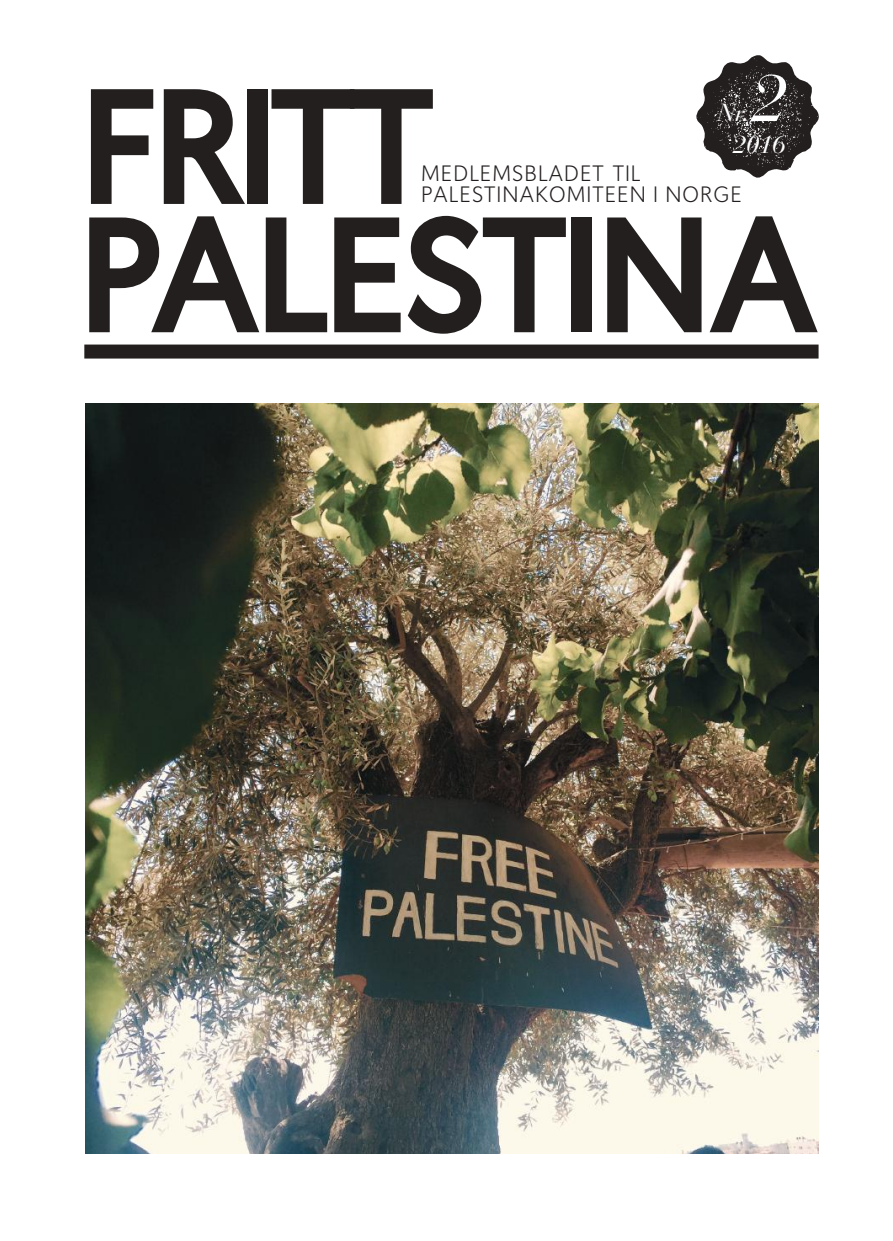
<style>
.page{position:relative;width:893px;height:1241px;background:#fff}
.page>*{position:absolute;margin:0;border:0;box-sizing:border-box;transform-origin:0 0}
.t1{font:900 161.53px "Oslo";letter-spacing:-.02em;color:#241f1f}
.t2{font:italic 65.45px "Bauer Bodoni Std";color:#fff}
.t3{font:italic 24.5px "Bauer Bodoni Std";letter-spacing:-.02em;color:#fff}
.t4{font:300 21.88px/20.7px "Oslo";letter-spacing:.05em;color:#241f1f}
</style>
<div class="page">
<svg style="left:696px;top:55px;width:123px;height:123px"></svg>
<div style="left:84px;top:344px;width:735px;height:14px;background:#241f1f"></div>
<img style="left:85px;top:403px;width:734px;height:750px">
<h2 class="t2" style="left:750px;top:59px;width:38px">2</h2>
<h1 class="t1" style="left:81px;top:61px;width:354px">FRITT</h1>
<p class="t3" style="left:718px;top:97px;width:33px">Nr.</p>
<p class="t3" style="left:732px;top:130px;width:55px">2016</p>
<p class="t4" style="left:421px;top:163px;width:322px">MEDLEMSBLADET TIL<br>PALESTINAKOMITEEN I NORGE</p>
<h1 class="t1" style="left:78px;top:189px;width:741px">PALESTINA</h1>
</div>
